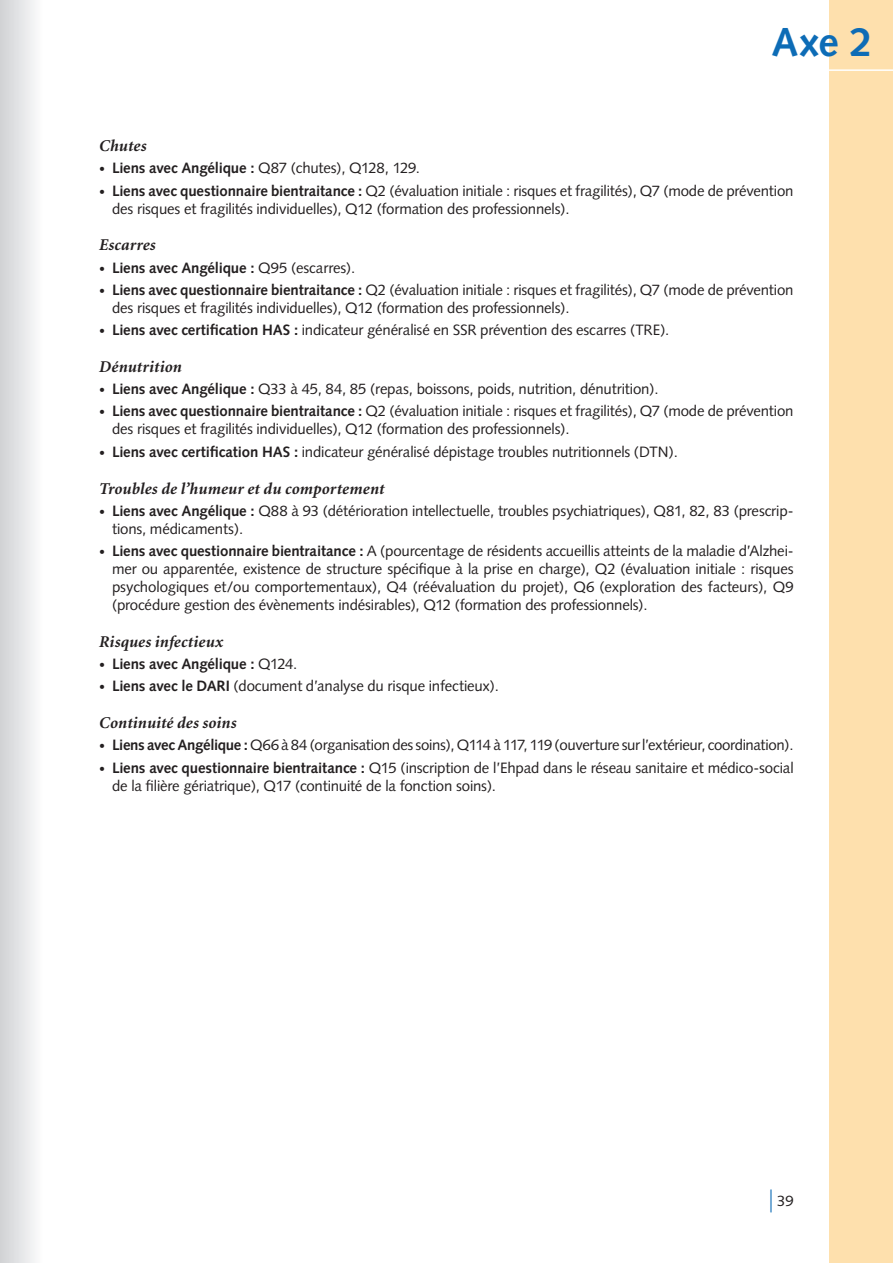
<style>
.page{position:relative;width:893px;height:1263px;background:#fff}
.page>*{position:absolute;margin:0;border:0;box-sizing:border-box;transform-origin:0 0}
.AXE_onglet{font:700 40.5px "Syntax";color:#0d6cb6}
.Titre4{font:italic 700 16.5px "Minion";letter-spacing:.005em;color:#231f20}
.Énumeration{font:15px/18px "Syntax";letter-spacing:-.01em;color:#231f20}
.Énumeration-2{font:700 15px "Syntax";letter-spacing:-.01em;color:#231f20}
.texte_courant{font:15px "Syntax";color:#231f20}
.s1{font-size:12px}
.s2{font-weight:700}
.s3{font-weight:400;font-size:12px}
.s4{font-weight:400}
.s5{font-size:30px;color:#0d6cb6}
</style>
<div class="page">
<div style="left:829px;top:0;width:64px;height:1263px;background:#fee0ad"></div>
<hr style="left:794px;top:69px;width:99px;height:2px;background:#fff">
<div style="left:0;top:0;width:43px;height:1263px;background:linear-gradient(to right,#d0d1d4,#fdfdfd)"></div>
<p class="AXE_onglet" style="left:771px;top:19px;width:103px">Axe 2</p>
<p class="Titre4" style="left:99px;top:137px;width:49px">Chutes</p>
<p class="Énumeration" style="left:99px;top:159px;width:322px"><span class="s1">•</span> <span class="s2">Liens avec Angélique :</span> Q87 (chutes), Q128, 129.</p>
<p class="Énumeration" style="left:112px;top:181px;width:683px;text-indent:-13px"><span class="s1">•</span> <span class="s2">Liens avec questionnaire bientraitance :</span> Q2 (évaluation initiale : risques et fragilités), Q7 (mode de prévention des risques et fragilités individuelles), Q12 (formation des professionnels).</p>
<p class="Titre4" style="left:99px;top:237px;width:58px">Escarres</p>
<p class="Énumeration-2" style="left:99px;top:259px;width:258px"><span class="s3">•</span> Liens avec Angélique : <span class="s4">Q95 (escarres).</span></p>
<p class="Énumeration" style="left:112px;top:281px;width:683px;text-indent:-13px"><span class="s1">•</span> <span class="s2">Liens avec questionnaire bientraitance :</span> Q2 (évaluation initiale : risques et fragilités), Q7 (mode de prévention des risques et fragilités individuelles), Q12 (formation des professionnels).</p>
<p class="Énumeration" style="left:99px;top:321px;width:572px"><span class="s1">•</span> <span class="s2">Liens avec certification HAS :</span> indicateur généralisé en SSR prévention des escarres (TRE).</p>
<p class="Titre4" style="left:99px;top:358px;width:84px">Dénutrition</p>
<p class="Énumeration" style="left:99px;top:380px;width:561px"><span class="s1">•</span> <span class="s2">Liens avec Angélique :</span> Q33 à 45, 84, 85 (repas, boissons, poids, nutrition, dénutrition).</p>
<p class="Énumeration" style="left:112px;top:402px;width:683px;text-indent:-13px"><span class="s1">•</span> <span class="s2">Liens avec questionnaire bientraitance :</span> Q2 (évaluation initiale : risques et fragilités), Q7 (mode de prévention des risques et fragilités individuelles), Q12 (formation des professionnels).</p>
<p class="Énumeration" style="left:99px;top:443px;width:580px"><span class="s1">•</span> <span class="s2">Liens avec certification HAS :</span> indicateur généralisé dépistage troubles nutritionnels (DTN).</p>
<p class="Titre4" style="left:99px;top:480px;width:287px">Troubles de l’humeur et du comportement</p>
<p class="Énumeration" style="left:112px;top:502px;width:683px;text-indent:-13px"><span class="s1">•</span> <span class="s2">Liens avec Angélique :</span> Q88 à 93 (détérioration intellectuelle, troubles psychiatriques), Q81, 82, 83 (prescrip&shy;tions, médicaments).</p>
<p class="Énumeration" style="left:112px;top:542px;width:683px;text-align:justify;text-indent:-13px"><span class="s1">•</span> <span class="s2">Liens avec questionnaire bientraitance :</span> A (pourcentage de résidents accueillis atteints de la maladie d’Alzhei&shy;mer ou apparentée, existence de structure spécifique à la prise en charge), Q2 (évaluation initiale : risques psychologiques et/ou comportementaux), Q4 (réévaluation du projet), Q6 (exploration des facteurs), Q9 (procédure gestion des évènements indésirables), Q12 (formation des professionnels).</p>
<p class="Titre4" style="left:99px;top:633px;width:126px">Risques infectieux</p>
<p class="Énumeration-2" style="left:99px;top:655px;width:200px"><span class="s3">•</span> Liens avec Angélique : <span class="s4">Q124.</span></p>
<p class="Énumeration" style="left:99px;top:677px;width:401px"><span class="s1">•</span> <span class="s2">Liens avec le DARI</span> (document d’analyse du risque infectieux).</p>
<p class="Titre4" style="left:99px;top:715px;width:139px">Continuité des soins</p>
<p class="Énumeration" style="left:99px;top:736px;width:696px"><span class="s1">•</span> <span class="s2">Liens avec Angélique :</span> Q66 à 84 (organisation des soins), Q114 à 117, 119 (ouverture sur l’extérieur, coordination).</p>
<p class="Énumeration" style="left:112px;top:758px;width:683px;text-indent:-13px"><span class="s1">•</span> <span class="s2">Liens avec questionnaire bientraitance :</span> Q15 (inscription de l’Ehpad dans le réseau sanitaire et médico-social de la filière gériatrique), Q17 (continuité de la fonction soins).</p>
<p class="texte_courant" style="left:769px;top:1192px;width:26px"><span class="s5">|</span> 39</p>
</div>
